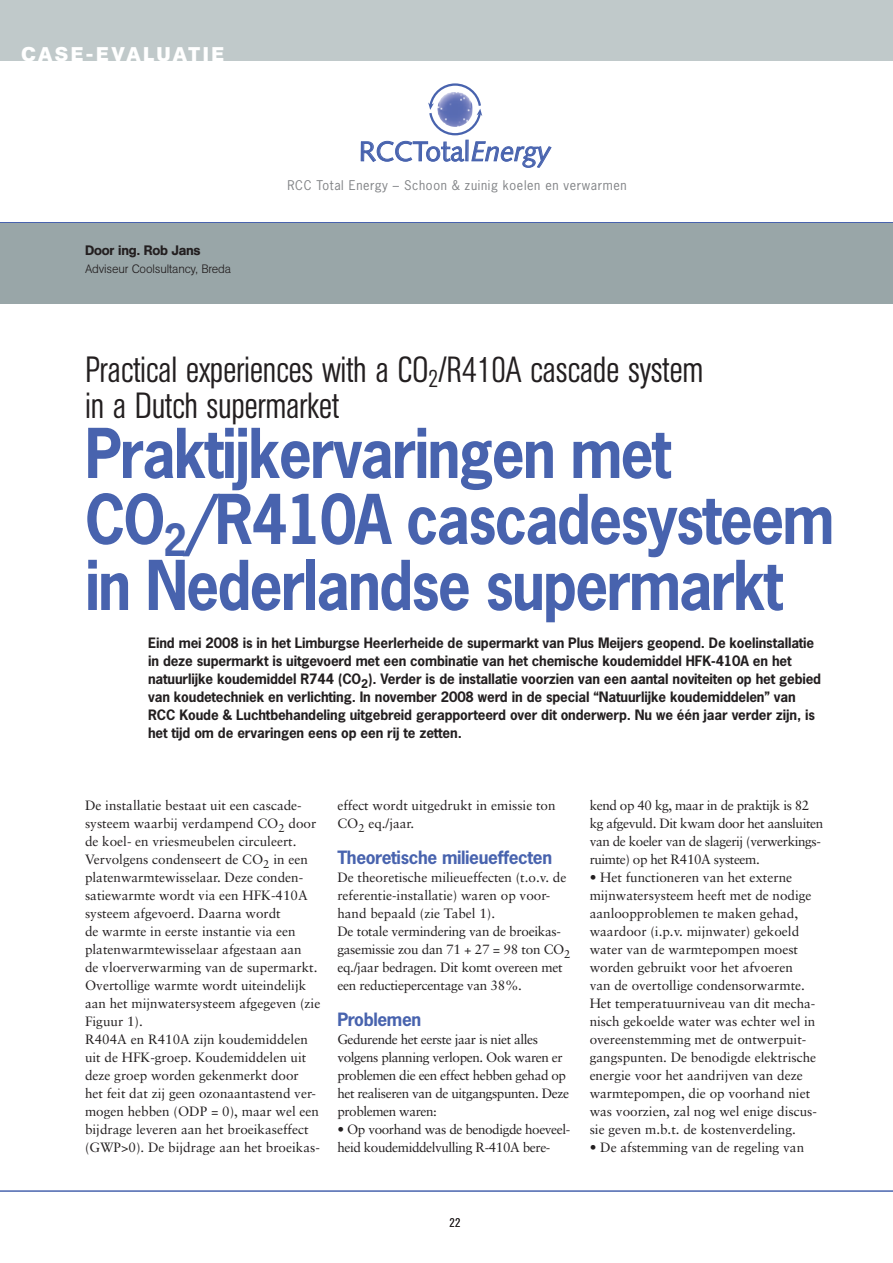
<style>
.page{position:relative;width:893px;height:1263px;background:#fff}
.page>*{position:absolute;margin:0;border:0;box-sizing:border-box;transform-origin:0 0}
.t1{font:700 64.5px/66px "News Gothic";letter-spacing:-.03em;color:#4863ae;scale:.9 1}
.t2{font:300 condensed 36px/36px "AK12";color:#231f20}
.t3{font:27.6px "Syntax";color:#4863ae}
.t4{font:700 19.5px "AK12";letter-spacing:.13em;color:#fff}
.t5{font:700 17.25px "News Gothic";letter-spacing:-.02em;color:#4863ae}
.t6{font:13.5px/18px "Sabon";color:#231f20}
.t7{font:700 13.5px/18px "News Gothic Std";letter-spacing:-.01em;color:#231f20}
.t8{font:13.5px/18px "Sabon";letter-spacing:-.03em;color:#231f20}
.t9{font:13.5px/18px "Sabon";letter-spacing:-.02em;color:#231f20}
.t10{font:500 13.5px "AK12";color:#231f20}
.t11{font:12.6px "News Gothic";letter-spacing:.05em;color:#808285}
.t12{font:condensed 12.15px "News Gothic BT";color:#231f20;scale:1.04 1}
.t13{font:300 12px "AK12";color:#231f20}
.s1{font-style:italic}
</style>
<div class="page">
<svg style="left:361px;top:83px;width:191px;height:85px"></svg>
<img style="left:437px;top:92px;width:36px;height:35px">
<div style="left:0;top:0;width:893px;height:60px;background:#c0c9ca"></div>
<hr style="left:0;top:222px;width:893px;height:1px;background:#4863ae">
<hr style="left:0;top:1191px;width:893px;height:1px;background:#4863ae">
<div style="left:0;top:223px;width:893px;height:80px;background:#99a6a8"></div>
<h3 class="t4" style="left:21px;top:42px;width:204px">CASE-EVALUATIE</h3>
<h3 class="t4" style="left:21px;top:42px;width:128px">INNOVATIE</h3>
<p class="t10" style="left:85px;top:242px;width:117px">Door ing. Rob Jans</p>
<p class="t13" style="left:85px;top:261px;width:147px">Adviseur Coolsultancy, Breda</p>
<h3 class="t3" style="left:359px;top:135px;width:194px">RCCTotal<span class="s1">Energy</span></h3>
<p class="t11" style="left:287px;top:177px;width:341px">RCC Total Energy – Schoon &amp; zuinig koelen en verwarmen</p>
<h2 class="t2" style="left:85px;top:352px;width:620px">Practical experiences with a CO<sub>2</sub>/R410A cascade system in a Dutch supermarket</h2>
<h1 class="t1" style="left:85px;top:419px;width:834px">Praktijkervaringen met<br>CO<sub>2</sub>/R410A cascadesysteem in Nederlandse supermarkt</h1>
<p class="t7" style="left:148px;top:634px;width:675px">Eind mei 2008 is in het Limburgse Heerlerheide de supermarkt van Plus Meijers geopend. De koelinstallatie in deze supermarkt is uitgevoerd met een combinatie van het chemische koudemiddel HFK-410A en het natuurlijke koudemiddel R744 (CO<sub>2</sub>). Verder is de installatie voorzien van een aantal noviteiten op het gebied van koudetechniek en verlichting. In november 2008 werd in de special “Natuurlijke koudemiddelen” van RCC Koude &amp; Luchtbehandeling uitgebreid gerapporteerd over dit onderwerp. Nu we één jaar verder zijn, is het tijd om de ervaringen eens op een rij te zetten.</p>
<p class="t6" style="left:85px;top:796px;width:237px">De installatie bestaat uit een cascade&shy;systeem waarbij verdampend CO<sub>2</sub> door de koel- en vriesmeubelen circuleert.<br>Vervolgens condenseert de CO<sub>2</sub> in een platenwarmtewisselaar. Deze conden&shy;satiewarmte wordt via een HFK-410A systeem afgevoerd. Daarna wordt<br>de warmte in eerste instantie via een platenwarmtewisselaar afgestaan aan<br>de vloerverwarming van de supermarkt.<br>Overtollige warmte wordt uiteindelijk aan het mijnwatersysteem afgegeven (zie Figuur 1).<br>R404A en R410A zijn koudemiddelen uit de HFK-groep. Koudemiddelen uit deze groep worden gekenmerkt door<br>het feit dat zij geen ozonaantastend ver&shy;mogen hebben (ODP = 0), maar wel een bijdrage leveren aan het broeikaseffect (GWP&gt;0). De bijdrage aan het broeikas-</p>
<p class="t6" style="left:337px;top:796px;width:220px">effect wordt uitgedrukt in emissie ton<br>CO<sub>2</sub> eq./jaar.</p>
<p class="t5" style="left:337px;top:846px;width:216px">Theoretische milieueffecten</p>
<p class="t9" style="left:337px;top:868px;width:235px">De theoretische milieueffecten (t.o.v. de referentie-installatie) waren op voor&shy;hand bepaald (zie Tabel 1).<br>De totale vermindering van de broeikas&shy;gasemissie zou dan 71 + 27 = 98 ton CO<sub>2 </sub>eq./jaar bedragen. Dit komt overeen met een reductiepercentage van 38%.</p>
<p class="t5" style="left:337px;top:1008px;width:85px">Problemen</p>
<p class="t8" style="left:337px;top:1030px;width:233px">Gedurende het eerste jaar is niet alles volgens planning verlopen. Ook waren er problemen die een effect hebben gehad op het realiseren van de uitgangspunten. Deze problemen waren:</p>
<p class="t8" style="left:337px;top:1120px;width:234px">• Op voorhand was de benodigde hoeveel&shy;heid koudemiddelvulling R-410A bere-</p>
<p class="t8" style="left:590px;top:796px;width:235px">kend op 40 kg, maar in de praktijk is 82 kg afgevuld. Dit kwam door het aansluiten van de koeler van de slagerij (verwerkings&shy;ruimte) op het R410A systeem.</p>
<p class="t6" style="left:590px;top:868px;width:229px">• Het functioneren van het externe mijnwatersysteem heeft met de nodige aanloopproblemen te maken gehad, waardoor (i.p.v. mijnwater) gekoeld water van de warmtepompen moest worden gebruikt voor het afvoeren van de overtollige condensorwarmte.<br>Het temperatuurniveau van dit mecha&shy;nisch gekoelde water was echter wel in overeenstemming met de ontwerpuit&shy;gangspunten. De benodigde elektrische energie voor het aandrijven van deze warmtepompen, die op voorhand niet was voorzien, zal nog wel enige discus&shy;sie geven m.b.t. de kostenverdeling.</p>
<p class="t6" style="left:590px;top:1138px;width:216px">• De afstemming van de regeling van</p>
<p class="t12" style="left:450px;top:1215px;width:12px">22</p>
</div>
